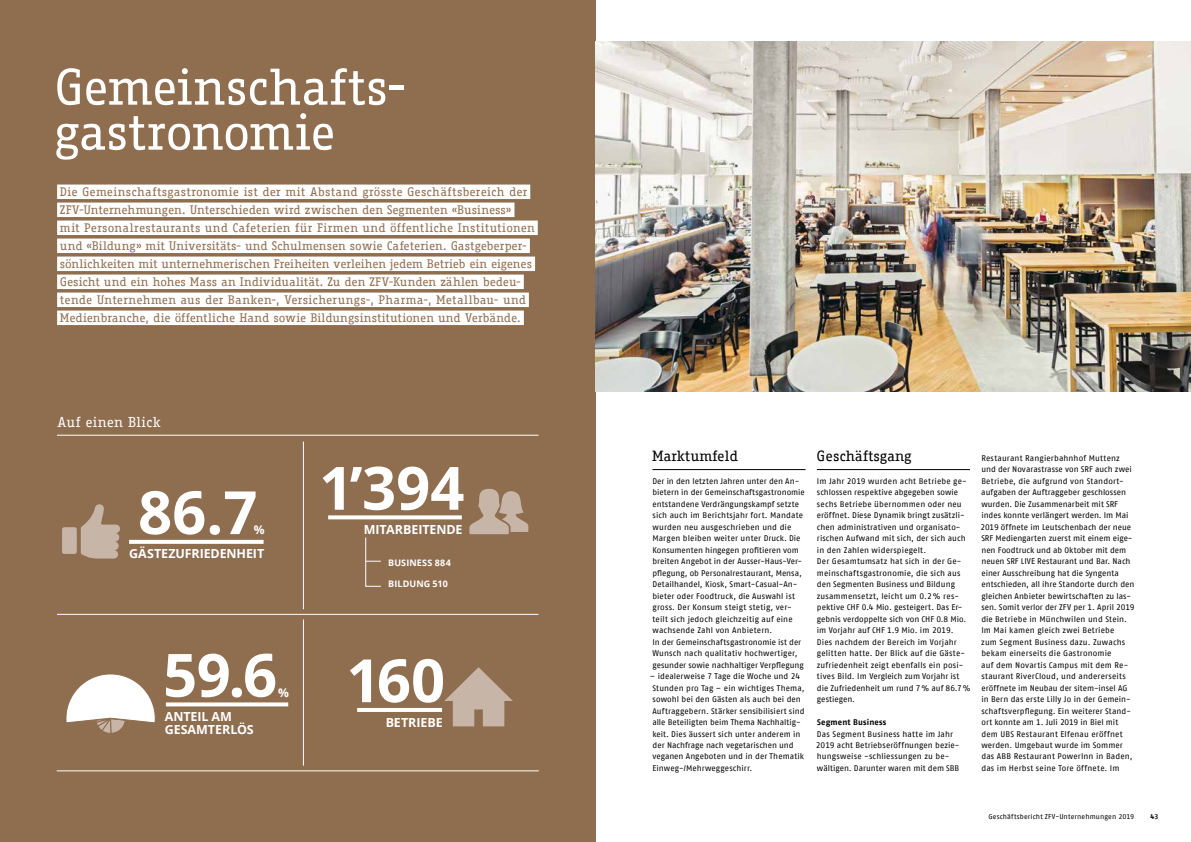
<style>
.page{position:relative;width:1191px;height:842px;background:#fff}
.page>*{position:absolute;margin:0;border:0;box-sizing:border-box;transform-origin:0 0}
.t1{font:700 59.8px "Open Sans";color:#fff}
.t2{font:50px/45px "Fago Office Serif";letter-spacing:-.02em;color:#fff}
.t3{font:14.4px "Fago Office Serif";letter-spacing:-.01em;color:#000}
.t4{font:14px "Fago Office Serif";letter-spacing:-.005em;color:#fff}
.t5{font:700 12.5px/13px "Open Sans";letter-spacing:-.005em;color:#fff}
.t6{font:12px/18px "Fago Office Serif";color:#8f6d4f}
.t7{font:700 12px "Open Sans";color:#fff}
.t8{font:700 9px "Open Sans";letter-spacing:.01em;color:#fff}
.t9{font:8.2px/11.5px "Fago No Regular Tf";letter-spacing:.01em;color:#000}
.t10{font:8.2px "Fago No Bold Tf";letter-spacing:.02em;color:#000}
.t11{font:7px "Fago No Regular Tf";letter-spacing:.02em;color:#000}
.t12{font:6.8px "Fago No Bold Tf";color:#000}
</style>
<div class="page">
<div style="left:0;top:0;width:595px;height:842px;background:#8f6d4f"></div>
<hr style="left:652px;top:469px;width:153px;height:1px;background:#000">
<hr style="left:817px;top:469px;width:153px;height:1px;background:#000">
<div style="left:57px;top:185px;width:473px;height:14px;background:#fff"></div>
<div style="left:57px;top:203px;width:457px;height:14px;background:#fff"></div>
<div style="left:57px;top:221px;width:481px;height:14px;background:#fff"></div>
<div style="left:57px;top:239px;width:473px;height:14px;background:#fff"></div>
<div style="left:57px;top:257px;width:478px;height:14px;background:#fff"></div>
<div style="left:57px;top:275px;width:467px;height:14px;background:#fff"></div>
<div style="left:57px;top:293px;width:472px;height:14px;background:#fff"></div>
<div style="left:57px;top:311px;width:467px;height:14px;background:#fff"></div>
<hr style="left:357px;top:708px;width:85px;height:4px;background:#fff">
<svg style="left:444px;top:667px;width:69px;height:59px"></svg>
<svg style="left:166px;top:702px;width:122px;height:4px"></svg>
<svg style="left:66px;top:674px;width:89px;height:59px"></svg>
<hr style="left:57px;top:614px;width:481px;height:1px;background:#fff">
<hr style="left:57px;top:435px;width:481px;height:1px;background:#fff">
<hr style="left:57px;top:771px;width:482px;height:1px;background:#fff">
<hr style="left:303px;top:441px;width:1px;height:168px;background:#fff">
<hr style="left:303px;top:619px;width:1px;height:147px;background:#fff">
<img style="left:595px;top:42px;width:596px;height:350px">
<svg style="left:469px;top:489px;width:59px;height:45px"></svg>
<svg style="left:328px;top:515px;width:134px;height:4px"></svg>
<svg style="left:365px;top:537px;width:16px;height:50px"></svg>
<svg style="left:129px;top:540px;width:134px;height:4px"></svg>
<svg style="left:81px;top:504px;width:39px;height:55px"></svg>
<div style="left:62px;top:527px;width:15px;height:27px;background:#c7b6a7;border-radius:2px"></div>
<h2 class="t2" style="left:54px;top:65px;width:354px">Gemeinschafts&shy;gastronomie</h2>
<p class="t6" style="left:60px;top:183px;width:476px">Die Gemeinschaftsgastronomie ist der mit Abstand grösste Geschäftsbereich der ZFV-Unternehmungen. Unterschieden wird zwischen den Segmenten «Business»<br>mit Personalrestaurants und Cafeterien für Firmen und öffentliche Institutionen und «Bildung» mit Universitäts- und Schulmensen sowie Cafeterien. Gastgeberper&shy;sönlichkeiten mit unternehmerischen Freiheiten verleihen jedem Betrieb ein eigenes Gesicht und ein hohes Mass an Individualität. Zu den ZFV-Kunden zählen bedeu&shy;tende Unternehmen aus der Banken-, Versicherungs-, Pharma-, Metallbau- und Medienbranche, die öffentliche Hand sowie Bildungsinstitutionen und Verbände.</p>
<h3 class="t4" style="left:57px;top:414px;width:105px">Auf einen Blick</h3>
<h1 class="t1" style="left:138px;top:470px;width:121px">86.7</h1>
<h3 class="t7" style="left:254px;top:521px;width:12px">%</h3>
<h3 class="t5" style="left:129px;top:547px;width:137px">GÄSTEZUFRIEDENHEIT</h3>
<h1 class="t1" style="left:163px;top:633px;width:116px">59.6</h1>
<h3 class="t7" style="left:278px;top:684px;width:12px">%</h3>
<h3 class="t5" style="left:165px;top:710px;width:91px">ANTEIL AM<br>GESAMTERLÖS</h3>
<h1 class="t1" style="left:319px;top:446px;width:147px">1’394</h1>
<h3 class="t5" style="left:364px;top:523px;width:100px">MITARBEITENDE</h3>
<p class="t8" style="left:388px;top:556px;width:64px">BUSINESS 884</p>
<p class="t8" style="left:388px;top:577px;width:61px">BILDUNG 510</p>
<h1 class="t1" style="left:346px;top:638px;width:100px">160</h1>
<h3 class="t5" style="left:386px;top:715px;width:59px">BETRIEBE</h3>
<h3 class="t3" style="left:652px;top:448px;width:88px">Marktumfeld</h3>
<p class="t9" style="left:652px;top:475px;width:154px">Der in den letzten Jahren unter den An&shy;bietern in der Gemeinschaftsgastronomie entstandene Verdrängungskampf setzte sich auch im Berichtsjahr fort. Mandate wurden neu ausgeschrieben und die Margen bleiben weiter unter Druck. Die Konsumenten hingegen profitieren vom breiten Angebot in der Ausser-Haus-Ver&shy;pflegung, ob Personalrestaurant, Mensa, Detailhandel, Kiosk, Smart-Casual-An&shy;bieter oder Foodtruck, die Auswahl ist gross. Der Konsum steigt stetig, ver&shy;teilt sich jedoch gleichzeitig auf eine wachsende Zahl von Anbietern.<br>In der Gemeinschaftsgastronomie ist der Wunsch nach qualitativ hochwertiger, gesunder sowie nachhaltiger Verpflegung</p>
<p class="t9" style="left:650px;top:670px;width:156px">– idealerweise 7 Tage die Woche und 24<br>Stunden pro Tag – ein wichtiges Thema, sowohl bei den Gästen als auch bei den Auftraggebern. Stärker sensibilisiert sind alle Beteiligten beim Thema Nachhaltig&shy;keit. Dies äussert sich unter anderem in der Nachfrage nach vegetarischen und veganen Angeboten und in der Thematik Einweg-/Mehrweggeschirr.</p>
<h3 class="t3" style="left:816px;top:448px;width:97px">Geschäftsgang</h3>
<p class="t9" style="left:816px;top:475px;width:155px">Im Jahr 2019 wurden acht Betriebe ge&shy;schlossen respektive abgegeben sowie sechs Betriebe übernommen oder neu eröffnet. Diese Dynamik bringt zusätzli&shy;chen administrativen und organisato&shy;rischen Aufwand mit sich, der sich auch in den Zahlen widerspiegelt.<br>Der Gesamtumsatz hat sich in der Ge&shy;meinschaftsgastronomie, die sich aus den Segmenten Business und Bildung zusammensetzt, leicht um 0.2% res&shy;pektive CHF 0.4 Mio. gesteigert. Das Er&shy;gebnis verdoppelte sich von CHF 0.8 Mio. im Vorjahr auf CHF 1.9 Mio. im 2019.<br>Dies nachdem der Bereich im Vorjahr gelitten hatte. Der Blick auf die Gäste&shy;zufriedenheit zeigt ebenfalls ein posi&shy;tives Bild. Im Vergleich zum Vorjahr ist die Zufriedenheit um rund 7% auf 86.7% gestiegen.</p>
<p class="t10" style="left:817px;top:717px;width:71px">Segment Business</p>
<p class="t9" style="left:816px;top:728px;width:145px">Das Segment Business hatte im Jahr 2019 acht Betriebseröffnungen bezie&shy;hungsweise -schliessungen zu be&shy;wältigen. Darunter waren mit dem SBB</p>
<p class="t9" style="left:980px;top:452px;width:156px">Restaurant Rangierbahnhof Muttenz und der Novarastrasse von SRF auch zwei Betriebe, die aufgrund von Standort&shy;aufgaben der Auftraggeber geschlossen wurden. Die Zusammenarbeit mit SRF indes konnte verlängert werden. Im Mai 2019 öffnete im Leutschenbach der neue SRF Mediengarten zuerst mit einem eige&shy;nen Foodtruck und ab Oktober mit dem neuen SRF LIVE Restaurant und Bar. Nach einer Ausschreibung hat die Syngenta entschieden, all ihre Standorte durch den gleichen Anbieter bewirtschaften zu las&shy;sen. Somit verlor der ZFV per 1. April 2019 die Betriebe in Münchwilen und Stein.<br>Im Mai kamen gleich zwei Betriebe<br>zum Segment Business dazu. Zuwachs bekam einerseits die Gastronomie<br>auf dem Novartis Campus mit dem Re&shy;staurant RiverCloud, und andererseits eröffnete im Neubau der sitem-insel AG in Bern das erste Lilly Jo in der Gemein&shy;schaftsverpflegung. Ein weiterer Stand&shy;ort konnte am 1. Juli 2019 in Biel mit dem UBS Restaurant Elfenau eröffnet werden. Umgebaut wurde im Sommer das ABB Restaurant PowerInn in Baden, das im Herbst seine Tore öffnete. Im</p>
<p class="t11" style="left:988px;top:813px;width:147px">Geschäftsbericht ZFV-Unternehmungen 2019</p>
<p class="t12" style="left:1150px;top:813px;width:9px">43</p>
</div>
